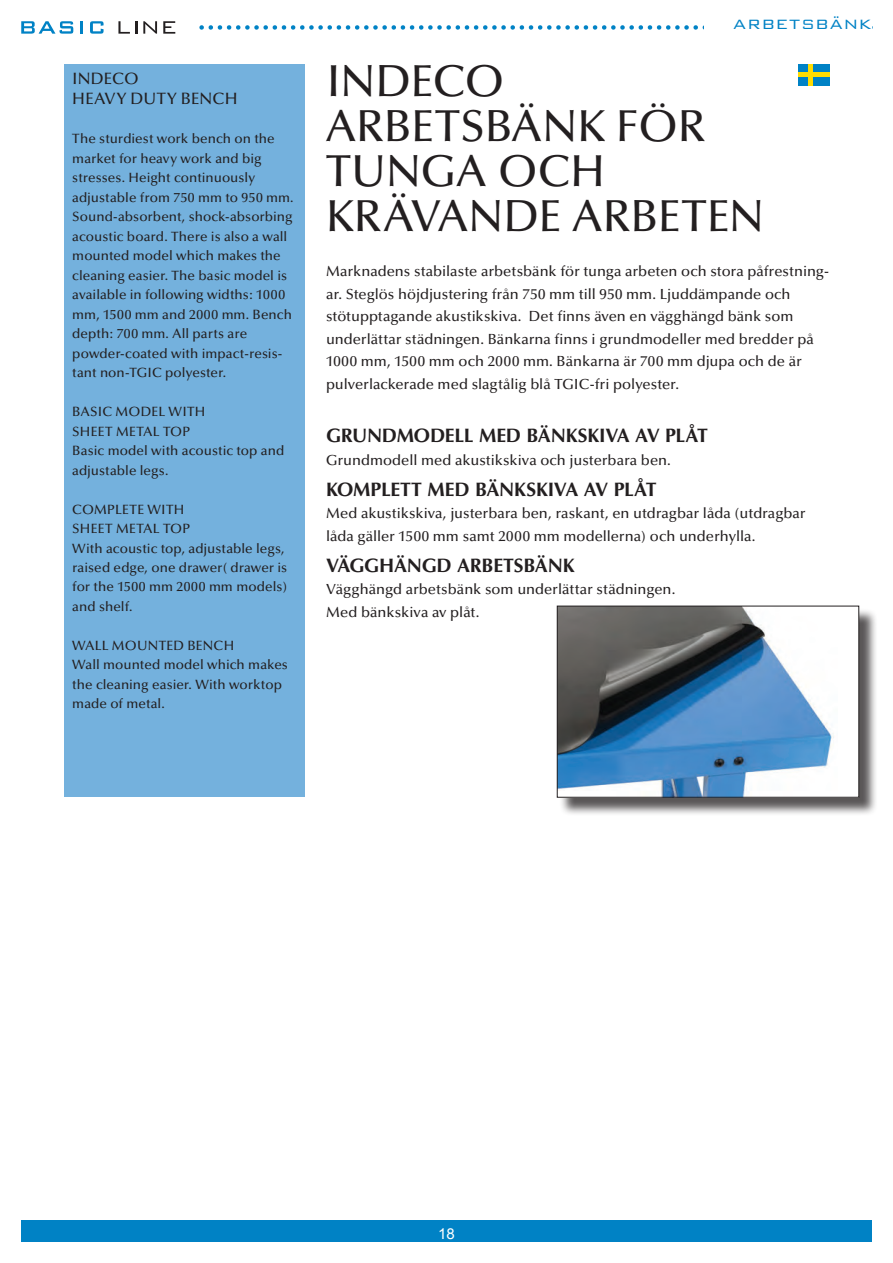
<style>
.page{position:relative;width:893px;height:1263px;background:#fff}
.page>*{position:absolute;margin:0;border:0;box-sizing:border-box;transform-origin:0 0}
.t1{font:500 45px/45px "Optima";color:#231f20}
.t2{font:700 19.5px "Optima";letter-spacing:-.01em;color:#231f20}
.t3{font:300 18px "Bank Gothic BT";letter-spacing:.045em;color:#0082c5}
.t4{font:500 16.5px/19.8px "Optima";letter-spacing:.015em;color:#231f20}
.t5{font:15px "Arial";color:#fff}
.t6{font:500 14.7px/22.5px "Optima";color:#231f20}
.t7{font:500 13.5px/19.5px "Optima";letter-spacing:.005em;color:#231f20}
</style>
<div class="page">
<div style="left:21px;top:1220px;width:851px;height:22px;background:#0082c5"></div>
<svg style="left:21px;top:21px;width:683px;height:13px"></svg>
<div style="left:64px;top:64px;width:241px;height:732px;background:#74b1dd"></div>
<div style="left:798px;top:64px;width:31px;height:21px;background:#0082c5"></div>
<div style="left:798px;top:72px;width:31px;height:5px;background:#ffdc01"></div>
<div style="left:808px;top:64px;width:5px;height:21px;background:#ffdc01"></div>
<div style="left:559px;top:608px;width:318px;height:208px;background:#231f20;opacity:.75"></div>
<div style="left:557px;top:606px;width:302px;height:191px;background:#fff"></div>
<img style="left:559px;top:608px;width:275px;height:187px">
<div style="left:557px;top:606px;width:302px;height:191px;border:1px solid #231f20"></div>
<p class="t4" style="left:72px;top:69px;width:167px">INDECO<br>HEAVY DUTY BENCH</p>
<p class="t7" style="left:72px;top:129px;width:223px">The sturdiest work bench on the market for heavy work and big stresses. Height continuously adjustable from 750 mm to 950 mm.<br>Sound-absorbent, shock-absorbing acoustic board. There is also a wall mounted model which makes the cleaning easier. The basic model is available in following widths: 1000 mm, 1500 mm and 2000 mm. Bench depth: 700 mm. All parts are powder-coated with impact-resis&shy;tant non-TGIC polyester.</p>
<p class="t7" style="left:72px;top:402px;width:214px">BASIC MODEL WITH<br>SHEET METAL TOP<br>Basic model with acoustic top and adjustable legs.</p>
<p class="t7" style="left:72px;top:500px;width:216px">COMPLETE WITH<br>SHEET METAL TOP<br>With acoustic top, adjustable legs, raised edge, one drawer( drawer is for the 1500 mm 2000 mm models) and shelf.</p>
<p class="t7" style="left:72px;top:636px;width:217px">WALL MOUNTED BENCH<br>Wall mounted model which makes the cleaning easier. With worktop made of metal.</p>
<h3 class="t3" style="left:733px;top:15px;width:140px">ARBETSBÄNK</h3>
<h1 class="t1" style="left:326px;top:60px;width:440px">INDECO<br>ARBETSBÄNK FÖR<br>TUNGA OCH<br>KRÄVANDE ARBETEN</h1>
<p class="t6" style="left:326px;top:261px;width:505px">Marknadens stabilaste arbetsbänk för tunga arbeten och stora påfrestning&shy;ar. Steglös höjdjustering från 750 mm till 950 mm. Ljuddämpande och stötupptagande akustikskiva. Det finns även en vägghängd bänk som underlättar städningen. Bänkarna finns i grundmodeller med bredder på 1000 mm, 1500 mm och 2000 mm. Bänkarna är 700 mm djupa och de är pulverlackerade med slagtålig blå TGIC-fri polyester.</p>
<h2 class="t2" style="left:326px;top:424px;width:383px">GRUNDMODELL MED BÄNKSKIVA AV PLÅT</h2>
<p class="t6" style="left:326px;top:449px;width:346px">Grundmodell med akustikskiva och justerbara ben.</p>
<h2 class="t2" style="left:326px;top:478px;width:332px">KOMPLETT MED BÄNKSKIVA AV PLÅT</h2>
<p class="t6" style="left:326px;top:503px;width:481px">Med akustikskiva, justerbara ben, raskant, en utdragbar låda (utdragbar låda gäller 1500 mm samt 2000 mm modellerna) och underhylla.</p>
<h2 class="t2" style="left:326px;top:554px;width:250px">VÄGGHÄNGD ARBETSBÄNK</h2>
<p class="t6" style="left:326px;top:579px;width:351px">Vägghängd arbetsbänk som underlättar städningen.<br>Med bänkskiva av plåt.</p>
<p class="t5" style="left:438px;top:1223px;width:18px">18</p>
</div>
